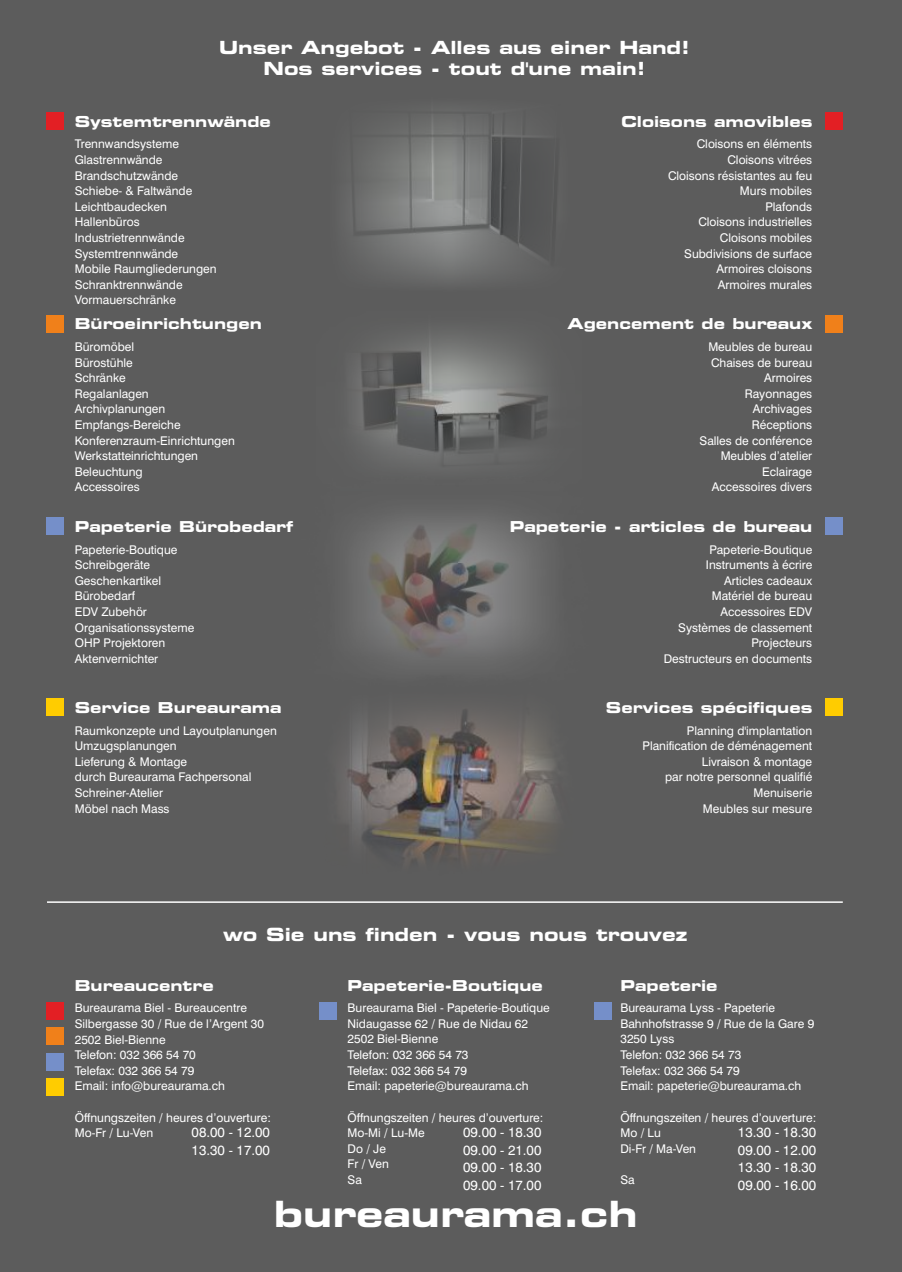
<style>
.page{position:relative;width:902px;height:1272px;background:#fff}
.page>*{position:absolute;margin:0;border:0;box-sizing:border-box;transform-origin:0 0}
.t1{font:700 expanded 36px "Square 721 BT";color:#fff}
.t2{font:700 expanded 18px/21.6px "Square 721 BT";color:#fff;text-align:center}
.t3{font:700 expanded 15px "Square 721 BT";color:#fff}
.t4{font:13.5px/17.5px "Swiss 721 BT";color:#fff;text-align:justify}
.t5{font:12px/15.6px "Swiss 721 BT";color:#fff}
</style>
<div class="page">
<div style="left:0;top:0;width:901px;height:1271px;background:#5c5c5c"></div>
<img style="left:349px;top:329px;width:200px;height:141px">
<img style="left:346px;top:108px;width:196px;height:175px">
<img style="left:348px;top:512px;width:198px;height:154px">
<img style="left:339px;top:712px;width:218px;height:149px">
<hr style="left:47px;top:901px;width:795px;height:1px;background:#fff">
<div style="left:825px;top:113px;width:17px;height:17px;background:#e31f24"></div>
<div style="left:825px;top:315px;width:17px;height:17px;background:#f0801a"></div>
<div style="left:825px;top:518px;width:17px;height:17px;background:#758fc9"></div>
<div style="left:825px;top:699px;width:17px;height:17px;background:#fc0"></div>
<div style="left:594px;top:1002px;width:17px;height:17px;background:#758fc9"></div>
<div style="left:47px;top:113px;width:17px;height:17px;background:#e31f24"></div>
<div style="left:47px;top:315px;width:17px;height:17px;background:#f0801a"></div>
<div style="left:47px;top:518px;width:17px;height:17px;background:#758fc9"></div>
<div style="left:47px;top:699px;width:17px;height:17px;background:#fc0"></div>
<div style="left:320px;top:1002px;width:17px;height:17px;background:#758fc9"></div>
<div style="left:47px;top:1002px;width:17px;height:17px;background:#e31f24"></div>
<div style="left:47px;top:1027px;width:17px;height:17px;background:#f0801a"></div>
<div style="left:47px;top:1053px;width:17px;height:17px;background:#758fc9"></div>
<div style="left:47px;top:1078px;width:17px;height:17px;background:#fc0"></div>
<h2 class="t2" style="left:219px;top:38px;width:472px">Unser Angebot - Alles aus einer Hand!<br>Nos services - tout d'une main!</h2>
<p class="t3" style="left:75px;top:115px;width:198px">Systemtrennwände</p>
<p class="t3" style="left:621px;top:115px;width:193px">Cloisons amovibles</p>
<p class="t5" style="left:75px;top:137px;width:106px">Trennwandsysteme</p>
<p class="t5" style="left:696px;top:137px;width:117px">Cloisons en éléments</p>
<p class="t5" style="left:75px;top:153px;width:143px">Glastrennwände<br>Brandschutzwände<br>Schiebe- &amp; Faltwände<br>Leichtbaudecken<br>Hallenbüros<br>Industrietrennwände<br>Systemtrennwände<br>Mobile Raumgliederungen<br>Schranktrennwände<br>Vormauerschränke</p>
<p class="t5" style="left:668px;top:153px;width:146px;text-align:right">Cloisons vitrées<br>Cloisons résistantes au feu<br>Murs mobiles<br>Plafonds<br>Cloisons industrielles<br>Cloisons mobiles<br>Subdivisions de surface<br>Armoires cloisons<br>Armoires murales</p>
<p class="t3" style="left:75px;top:318px;width:188px">Büroeinrichtungen</p>
<p class="t3" style="left:567px;top:318px;width:246px">Agencement de bureaux</p>
<p class="t5" style="left:75px;top:340px;width:61px">Büromöbel</p>
<p class="t5" style="left:708px;top:340px;width:105px">Meubles de bureau</p>
<p class="t5" style="left:75px;top:355px;width:161px">Bürostühle<br>Schränke<br>Regalanlagen<br>Archivplanungen<br>Empfangs-Bereiche<br>Konferenzraum-Einrichtungen<br>Werkstatteinrichtungen<br>Beleuchtung<br>Accessoires</p>
<p class="t5" style="left:699px;top:355px;width:114px;text-align:right">Chaises de bureau<br>Armoires<br>Rayonnages<br>Archivages<br>Réceptions<br>Salles de conférence<br>Meubles d’atelier<br>Eclairage<br>Accessoires divers</p>
<p class="t3" style="left:75px;top:520px;width:220px">Papeterie Bürobedarf</p>
<p class="t3" style="left:509px;top:520px;width:304px">Papeterie - articles de bureau</p>
<p class="t5" style="left:75px;top:542px;width:104px">Papeterie-Boutique</p>
<p class="t5" style="left:709px;top:542px;width:104px">Papeterie-Boutique</p>
<p class="t5" style="left:75px;top:558px;width:121px">Schreibgeräte<br>Geschenkartikel<br>Bürobedarf<br>EDV Zubehör<br>Organisationssysteme<br>OHP Projektoren<br>Aktenvernichter</p>
<p class="t5" style="left:663px;top:558px;width:150px;text-align:right">Instruments à écrire<br>Articles cadeaux<br>Matériel de bureau<br>Accessoires EDV<br>Systèmes de classement<br>Projecteurs<br>Destructeurs en documents</p>
<p class="t3" style="left:75px;top:701px;width:208px">Service Bureaurama</p>
<p class="t3" style="left:606px;top:701px;width:208px">Services spécifiques</p>
<p class="t5" style="left:75px;top:723px;width:203px">Raumkonzepte und Layoutplanungen</p>
<p class="t5" style="left:686px;top:723px;width:127px">Planning d'implantation</p>
<p class="t5" style="left:75px;top:739px;width:178px">Umzugsplanungen<br>Lieferung &amp; Montage<br>durch Bureaurama Fachpersonal<br>Schreiner-Atelier<br>Möbel nach Mass</p>
<p class="t5" style="left:642px;top:739px;width:171px;text-align:right">Planification de déménagement<br>Livraison &amp; montage<br>par notre personnel qualifié<br>Menuiserie<br>Meubles sur mesure</p>
<h2 class="t2" style="left:223px;top:926px;width:465px">wo Sie uns finden - vous nous trouvez</h2>
<p class="t3" style="left:75px;top:979px;width:140px">Bureaucentre</p>
<p class="t5" style="left:75px;top:1016px;width:191px">Silbergasse 30 / Rue de l’Argent 30<br>2502 Biel-Bienne<br>Telefon: 032 366 54 70<br>Telefax: 032 366 54 79<br>Email: info@bureaurama.ch</p>
<p class="t5" style="left:75px;top:1110px;width:198px">Öffnungszeiten / heures d’ouverture:<br>Mo-Fr / Lu-Ven</p>
<p class="t5" style="left:75px;top:1001px;width:174px">Bureaurama Biel - Bureaucentre</p>
<p class="t4" style="left:191px;top:1124px;width:80px">08.00 - 12.00<br>13.30 - 17.00</p>
<p class="t3" style="left:347px;top:979px;width:197px">Papeterie-Boutique</p>
<p class="t3" style="left:620px;top:979px;width:99px">Papeterie</p>
<p class="t5" style="left:347px;top:1016px;width:182px">Nidaugasse 62 / Rue de Nidau 62<br>2502 Biel-Bienne<br>Telefon: 032 366 54 73<br>Telefax: 032 366 54 79<br>Email: papeterie@bureaurama.ch</p>
<p class="t5" style="left:347px;top:1110px;width:197px">Öffnungszeiten / heures d’ouverture:<br>Mo-Mi / Lu-Me<br>Do / Je<br>Fr / Ven<br>Sa</p>
<p class="t5" style="left:347px;top:1001px;width:204px">Bureaurama Biel - Papeterie-Boutique</p>
<p class="t5" style="left:620px;top:1001px;width:156px">Bureaurama Lyss - Papeterie</p>
<p class="t5" style="left:620px;top:1016px;width:195px">Bahnhofstrasse 9 / Rue de la Gare 9<br>3250 Lyss<br>Telefon: 032 366 54 73<br>Telefax: 032 366 54 79<br>Email: papeterie@bureaurama.ch</p>
<p class="t5" style="left:620px;top:1110px;width:197px">Öffnungszeiten / heures d’ouverture:<br>Mo / Lu<br>Di-Fr / Ma-Ven</p>
<p class="t5" style="left:620px;top:1172px;width:16px">Sa</p>
<p class="t4" style="left:463px;top:1124px;width:80px">09.00 - 18.30<br>09.00 - 21.00<br>09.00 - 18.30<br>09.00 - 17.00</p>
<p class="t4" style="left:737px;top:1124px;width:80px">13.30 - 18.30<br>09.00 - 12.00<br>13.30 - 18.30<br>09.00 - 16.00</p>
<h1 class="t1" style="left:274px;top:1199px;width:365px">bureaurama.ch</h1>
</div>
